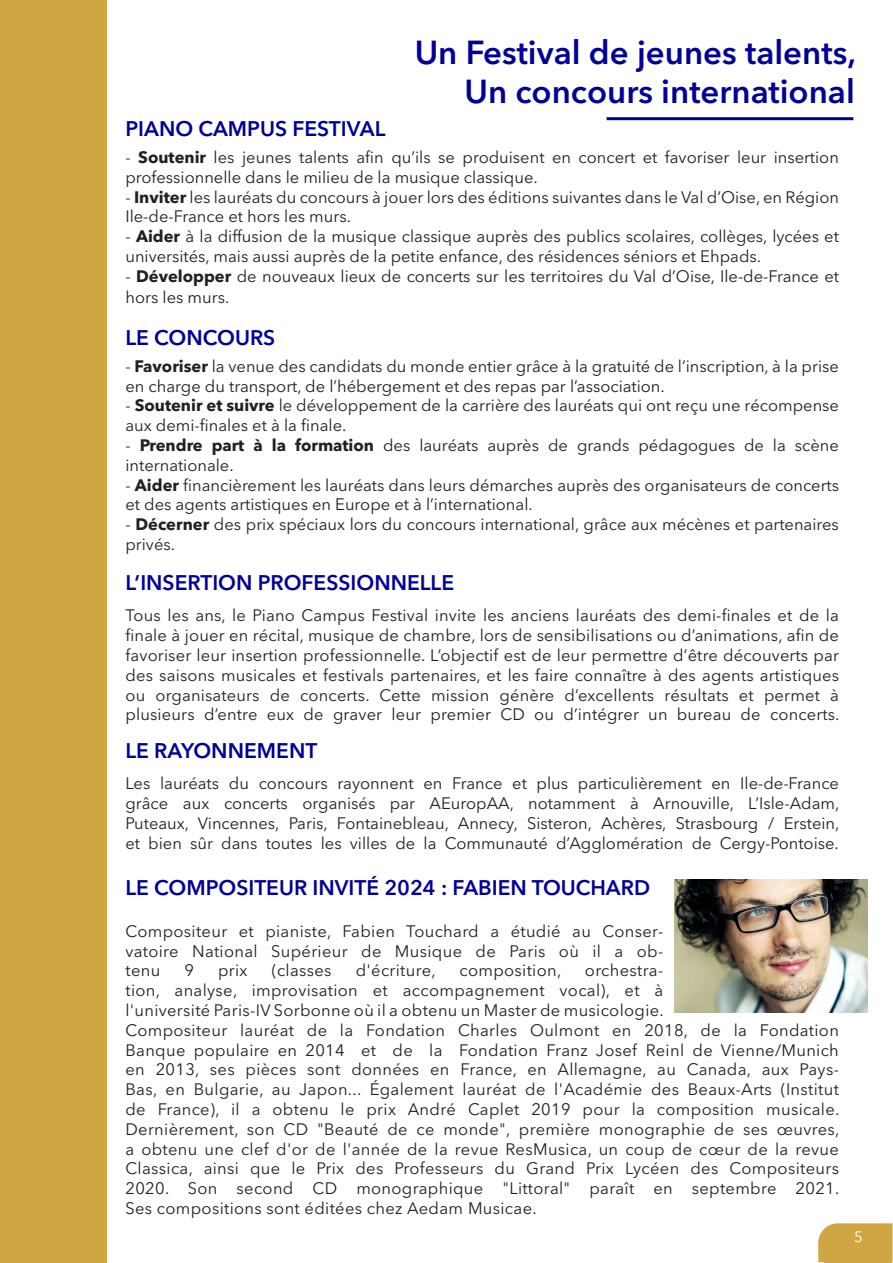
<style>
.page{position:relative;width:893px;height:1263px;background:#fff}
.page>*{position:absolute;margin:0;border:0;box-sizing:border-box;transform-origin:0 0}
.t1{font:600 33px "Avenir Next Cyr";color:#009}
.t2{font:600 21px "Avenir Next Cyr";color:#009}
.t3{font:16.5px/19.8px "Avenir Next Cyr";color:#231f20}
.t4{font:16.5px "Avenir Next Cyr";letter-spacing:.02em;color:#231f20}
.t5{font:15px "Avenir Next Cyr";color:#fff}
.s1{font-weight:700}
</style>
<div class="page">
<div style="left:0;top:0;width:106px;height:1263px;background:#cfa642"></div>
<hr style="left:607px;top:117px;width:246px;height:3px;background:#009">
<svg style="left:818px;top:1223px;width:74px;height:39px"></svg>
<div style="left:825px;top:1231px;width:67px;height:32px;background:#cfa642"></div>
<img style="left:674px;top:879px;width:194px;height:134px">
<p class="t1" style="left:415px;top:32px;width:443px">Un Festival de jeunes talents,</p>
<p class="t1" style="left:464px;top:72px;width:392px">Un concours international</p>
<p class="t2" style="left:125px;top:116px;width:261px">PIANO CAMPUS FESTIVAL</p>
<p class="t3" style="left:125px;top:147px;width:715px">- <span class="s1">Soutenir</span> les jeunes talents afin qu’ils se produisent en concert et favoriser leur insertion professionnelle dans le milieu de la musique classique.</p>
<p class="t3" style="left:125px;top:187px;width:715px">- <span class="s1">Inviter</span> les lauréats du concours à jouer lors des éditions suivantes dans le Val d’Oise, en Région<br>Ile-de-France et hors les murs.</p>
<p class="t3" style="left:125px;top:227px;width:715px">- <span class="s1">Aider</span> à la diffusion de la musique classique auprès des publics scolaires, collèges, lycées et universités, mais aussi auprès de la petite enfance, des résidences séniors et Ehpads.</p>
<p class="t3" style="left:125px;top:265px;width:715px;line-height:21.6px">- <span class="s1">Développer</span> de nouveaux lieux de concerts sur les territoires du Val d’Oise, Ile-de-France et hors les murs.</p>
<p class="t2" style="left:125px;top:325px;width:151px">LE CONCOURS</p>
<p class="t3" style="left:125px;top:356px;width:715px">- <span class="s1">Favoriser</span> la venue des candidats du monde entier grâce à la gratuité de l’inscription, à la prise en charge du transport, de l’hébergement et des repas par l’association.</p>
<p class="t3" style="left:125px;top:396px;width:715px">- <span class="s1">Soutenir et suivre</span> le développement de la carrière des lauréats qui ont reçu une récompense aux demi-finales et à la finale.</p>
<p class="t3" style="left:125px;top:435px;width:715px">- <span class="s1">Prendre part à la formation</span> des lauréats auprès de grands pédagogues de la scène internationale.</p>
<p class="t3" style="left:125px;top:475px;width:715px">- <span class="s1">Aider</span> financièrement les lauréats dans leurs démarches auprès des organisateurs de concerts et des agents artistiques en Europe et à l’international.</p>
<p class="t3" style="left:125px;top:515px;width:715px">- <span class="s1">Décerner</span> des prix spéciaux lors du concours international, grâce aux mécènes et partenaires privés.</p>
<p class="t2" style="left:125px;top:569px;width:330px">L’INSERTION PROFESSIONNELLE</p>
<p class="t3" style="left:125px;top:606px;width:716px;text-align:justify">Tous les ans, le Piano Campus Festival invite les anciens lauréats des demi-finales et de la finale à jouer en récital, musique de chambre, lors de sensibilisations ou d’animations, afin de favoriser leur insertion professionnelle. L’objectif est de leur permettre d’être découverts par des saisons musicales et festivals partenaires, et les faire connaître à des agents artistiques ou organisateurs de concerts. Cette mission génère d’excellents résultats et permet à plusieurs d’entre eux de graver leur premier CD ou d’intégrer un bureau de concerts.</p>
<p class="t2" style="left:125px;top:737px;width:193px">LE RAYONNEMENT</p>
<p class="t3" style="left:125px;top:774px;width:715px;text-align:justify">Les lauréats du concours rayonnent en France et plus particulièrement en Ile-de-France grâce aux concerts organisés par AEuropAA, notamment à Arnouville, L’Isle-Adam, Puteaux, Vincennes, Paris, Fontainebleau, Annecy, Sisteron, Achères, Strasbourg / Erstein, et bien sûr dans toutes les villes de la Communauté d’Agglomération de Cergy-Pontoise.</p>
<p class="t2" style="left:125px;top:875px;width:526px">LE COMPOSITEUR INVITÉ 2024 : FABIEN TOUCHARD</p>
<p class="t3" style="left:125px;top:921px;width:539px;text-align:justify">Compositeur et pianiste, Fabien Touchard a étudié au Conser&shy;vatoire National Supérieur de Musique de Paris où il a ob&shy;tenu</p>
<p class="t3" style="left:125px;top:961px;width:540px;text-align:justify;text-indent:459px">orchestra&shy;tion, analyse, improvisation et accompagnement vocal), et à l'université Paris-IV Sorbonne où il a obtenu un Master de musicologie.</p>
<p class="t3" style="left:125px;top:1020px;width:715px;text-align:justify">Compositeur lauréat de la Fondation Charles Oulmont en 2018, de la Fondation Banque populaire en 2014 et de la Fondation Franz Josef Reinl de Vienne/Munich en 2013, ses pièces sont données en France, en Allemagne, au Canada, aux Pays-Bas, en Bulgarie, au Japon... Également lauréat de l'Académie des Beaux-Arts (Institut de France), il a obtenu le prix André Caplet 2019 pour la composition musicale.</p>
<p class="t3" style="left:125px;top:1119px;width:715px;text-align:justify">Dernièrement, son CD "Beauté de ce monde", première monographie de ses œuvres, a obtenu une clef d'or de l'année de la revue ResMusica, un coup de cœur de la revue Classica, ainsi que le Prix des Professeurs du Grand Prix Lycéen des Compositeurs 2020. Son second CD monographique "Littoral" paraît en septembre 2021.</p>
<p class="t4" style="left:125px;top:1198px;width:413px">Ses compositions sont éditées chez Aedam Musicae.</p>
<p class="t3" style="left:184px;top:961px;width:11px">9</p>
<p class="t3" style="left:218px;top:961px;width:31px">prix</p>
<p class="t4" style="left:272px;top:961px;width:61px">(classes</p>
<p class="t4" style="left:356px;top:961px;width:82px">d'écriture,</p>
<p class="t4" style="left:459px;top:961px;width:103px">composition,</p>
<p class="t5" style="left:854px;top:1228px;width:10px">5</p>
</div>
